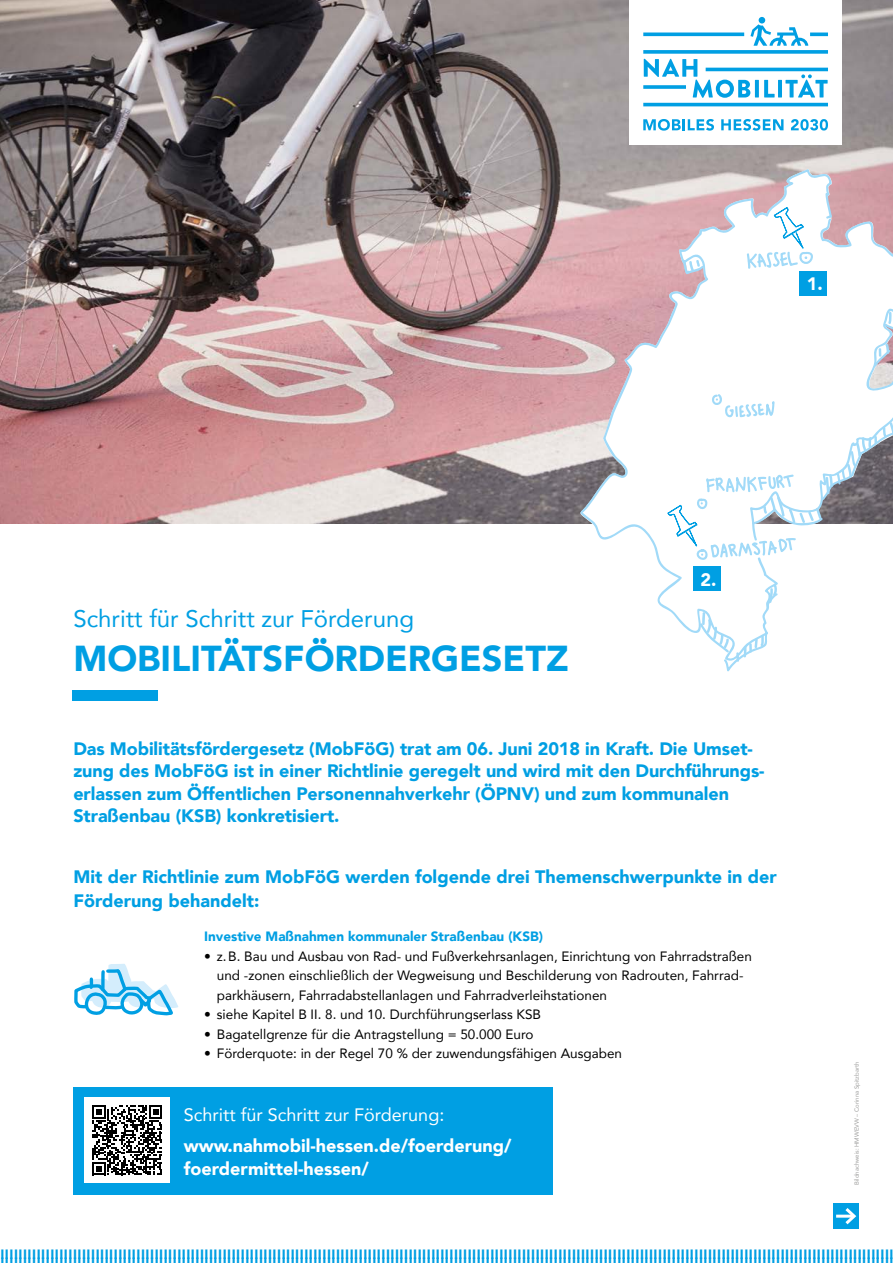
<style>
.page{position:relative;width:893px;height:1263px;background:#fff}
.page>*{position:absolute;margin:0;border:0;box-sizing:border-box;transform-origin:0 0}
.H1_-_Hauptheadline{font:900 36px "Avenir";color:#009fe3}
.H1_-_Hauptheadline-2{font:24px "Avenir";color:#009fe3}
.P_-_Einfuehrungstext_light{font:900 18px/22.5px "Avenir";letter-spacing:-.005em;color:#009fe3}
.H2_-_Kapitelheadline_am_Raster{font:900 18px/24px "Avenir";color:#009fe3}
.P_-_Stoerer{font:900 18px/22.5px "Avenir";color:#fff}
.P_-_Stoerer-2{font:18px "Avenir";color:#fff}
.t1{font:13.5px/19.5px "Avenir";color:#000}
.H3_-_Unterheadline{font:900 13.5px "Avenir";letter-spacing:.04em;color:#009fe3}
.H3_-_Unterheadline-2{font:900 13.5px "Avenir";color:#009fe3}
.t2{font:6px "Avenir";color:#9d9d9c}
</style>
<div class="page">
<img style="left:0;top:0;width:893px;height:523px">
<div style="left:72px;top:690px;width:85px;height:11px;background:#009fe3"></div>
<div style="left:73px;top:1088px;width:480px;height:107px;background:#009fe3"></div>
<div style="left:85px;top:1098px;width:85px;height:85px;background:#fff"></div>
<svg style="left:92px;top:1105px;width:70px;height:70px"></svg>
<svg style="left:74px;top:964px;width:104px;height:52px"></svg>
<svg style="left:579px;top:169px;width:314px;height:502px"></svg>
<div style="left:833px;top:1203px;width:26px;height:26px;background:#009fe3"></div>
<hr style="left:836px;top:1215px;width:18px;height:3px;background:#fff">
<svg style="left:842px;top:1208px;width:15px;height:17px"></svg>
<div style="left:629px;top:0;width:213px;height:144px;background:#fff"></div>
<svg style="left:643px;top:17px;width:185px;height:89px"></svg>
<svg style="left:643px;top:119px;width:71px;height:12px"></svg>
<svg style="left:721px;top:119px;width:62px;height:12px"></svg>
<svg style="left:791px;top:119px;width:37px;height:12px"></svg>
<h3 class="P_-_Stoerer" style="left:807px;top:272px;width:17px">1.</h3>
<h1 class="H1_-_Hauptheadline-2" style="left:73px;top:599px;width:342px">Schritt für Schritt zur Förderung</h1>
<h1 class="H1_-_Hauptheadline" style="left:73px;top:627px;width:497px">MOBILITÄTSFÖRDERGESETZ</h1>
<h3 class="P_-_Stoerer" style="left:700px;top:568px;width:17px">2.</h3>
<p class="P_-_Einfuehrungstext_light" style="left:73px;top:737px;width:693px">Das Mobilitätsfördergesetz (MobFöG) trat am 06. Juni 2018 in Kraft. Die Umset&shy;zung des MobFöG ist in einer Richtlinie geregelt und wird mit den Durchführungs&shy;erlassen zum Öffentlichen Personennahverkehr (ÖPNV) und zum kommunalen Straßenbau (KSB) konkretisiert.</p>
<h2 class="H2_-_Kapitelheadline_am_Raster" style="left:73px;top:864px;width:705px">Mit der Richtlinie zum MobFöG werden folgende drei Themenschwerpunkte in der<br>Förderung behandelt:</h2>
<h3 class="H3_-_Unterheadline-2" style="left:204px;top:925px;width:340px">Investive Maßnahmen kommunaler Straßenbau (KSB)</h3>
<p class="t1" style="left:217px;top:946px;width:536px;text-indent:-13px">• z.B. Bau und Ausbau von Rad- und Fußverkehrsanlagen, Einrichtung von Fahrradstraßen und -zonen einschließlich der Wegweisung und Beschilderung von Radrouten, Fahrrad&shy;parkhäusern, Fahrradabstellanlagen und Fahrradverleihstationen</p>
<p class="t1" style="left:204px;top:1004px;width:338px">• siehe Kapitel B II. 8. und 10. Durchführungserlass KSB</p>
<p class="t1" style="left:204px;top:1024px;width:331px">• Bagatellgrenze für die Antragstellung = 50.000 Euro</p>
<p class="t1" style="left:204px;top:1043px;width:419px">• Förderquote: in der Regel 70 % der zuwendungsfähigen Ausgaben</p>
<p class="P_-_Stoerer-2" style="left:184px;top:1100px;width:262px">Schritt für Schritt zur Förderung:</p>
<p class="P_-_Stoerer" style="left:184px;top:1134px;width:329px">www.nahmobil-hessen.de/foerderung/ foerdermittel-hessen/</p>
<p class="t2" style="left:852px;top:1185px;width:125px;rotate:-90deg">Bildnachweis: HMWEVW – Corinna Spitzbarth</p>
<p class="H3_-_Unterheadline" style="left:0;top:1243px;width:895px">IIIIIIIIIIIIIIIIIIIIIIIIIIIIIIIIIIIIIIIIIIIIIIIIIIIIIIIIIIIIIIIIIIIIIIIIIIIIIIIIIIIIIIIIIIIIIIIIIIIIIIIIIIIIIIIIIIIIIIIIIIIIIIIIIIIIIIIIIIIIIIIIIIIIIIIIIIIIIIIIIIIIIIIIIIIIIIIIIIIIIIIIIIIIIIIIIIIII</p>
</div>
